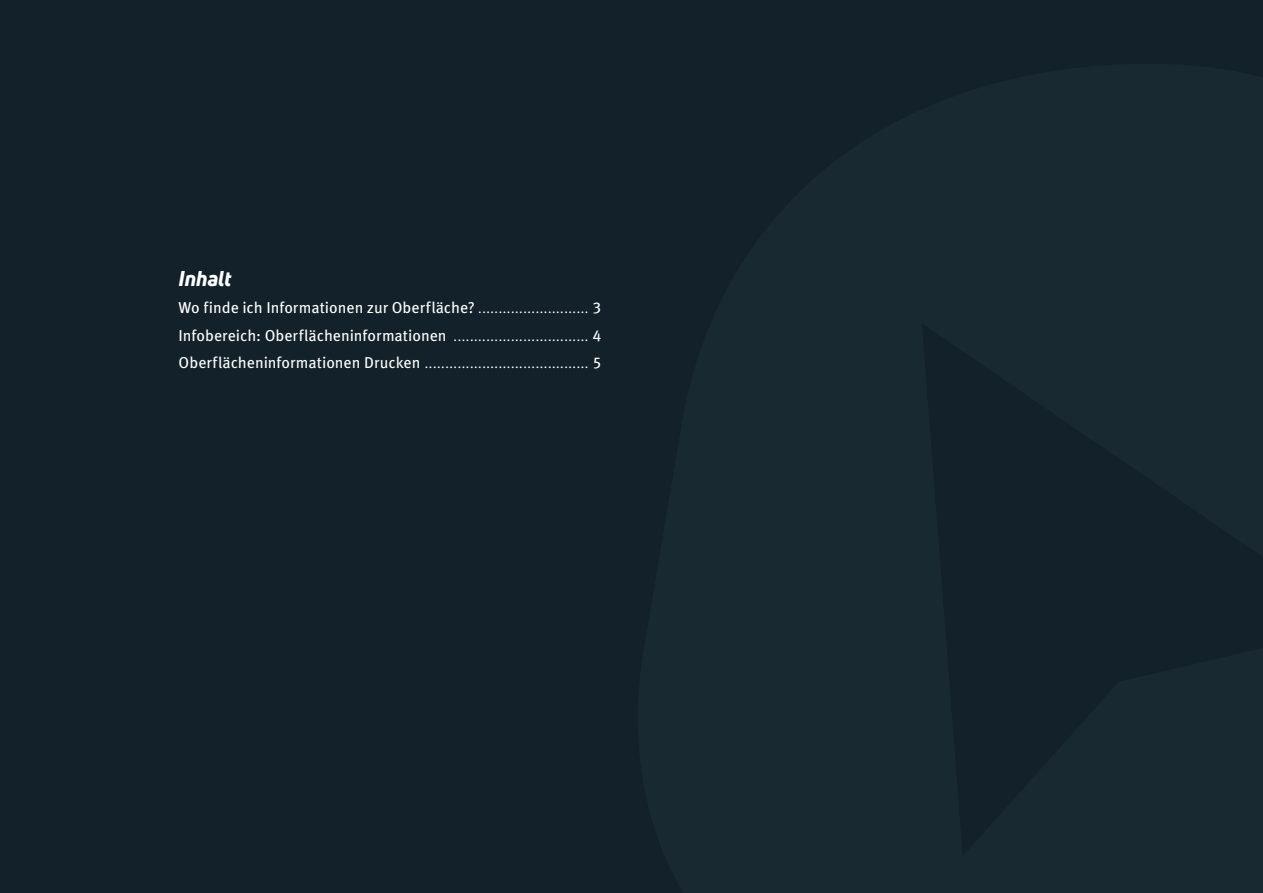
<style>
.page{position:relative;width:1263px;height:893px;background:#13222a}
.page>*{position:absolute;margin:0;border:0;box-sizing:border-box;transform-origin:0 0}
.t1{font:italic 800 21px "Uni Neue";color:#fff}
.t2{font:15.75px/27.5px "Meta Pro";color:#fff}
.t3{font:12px "Meta Pro";color:#fff}
.s1{font-size:12px}
.s2{font-size:15.75px}
</style>
<div class="page">
<h1 class="t1" style="left:179px;top:264px;width:54px">Inhalt</h1>
<p class="t2" style="left:179px;top:293px;width:424px">Wo finde ich Informationen zur Oberfläche? <span class="s1">...........................</span> 3<br>Infobereich: Oberflächeninformationen <span class="s1">.................................</span> 4</p>
<p class="t3" style="left:179px;top:355px;width:424px"><span class="s2">Oberflächeninformationen Drucken</span> ........................................ <span class="s2">5</span></p>
</div>
